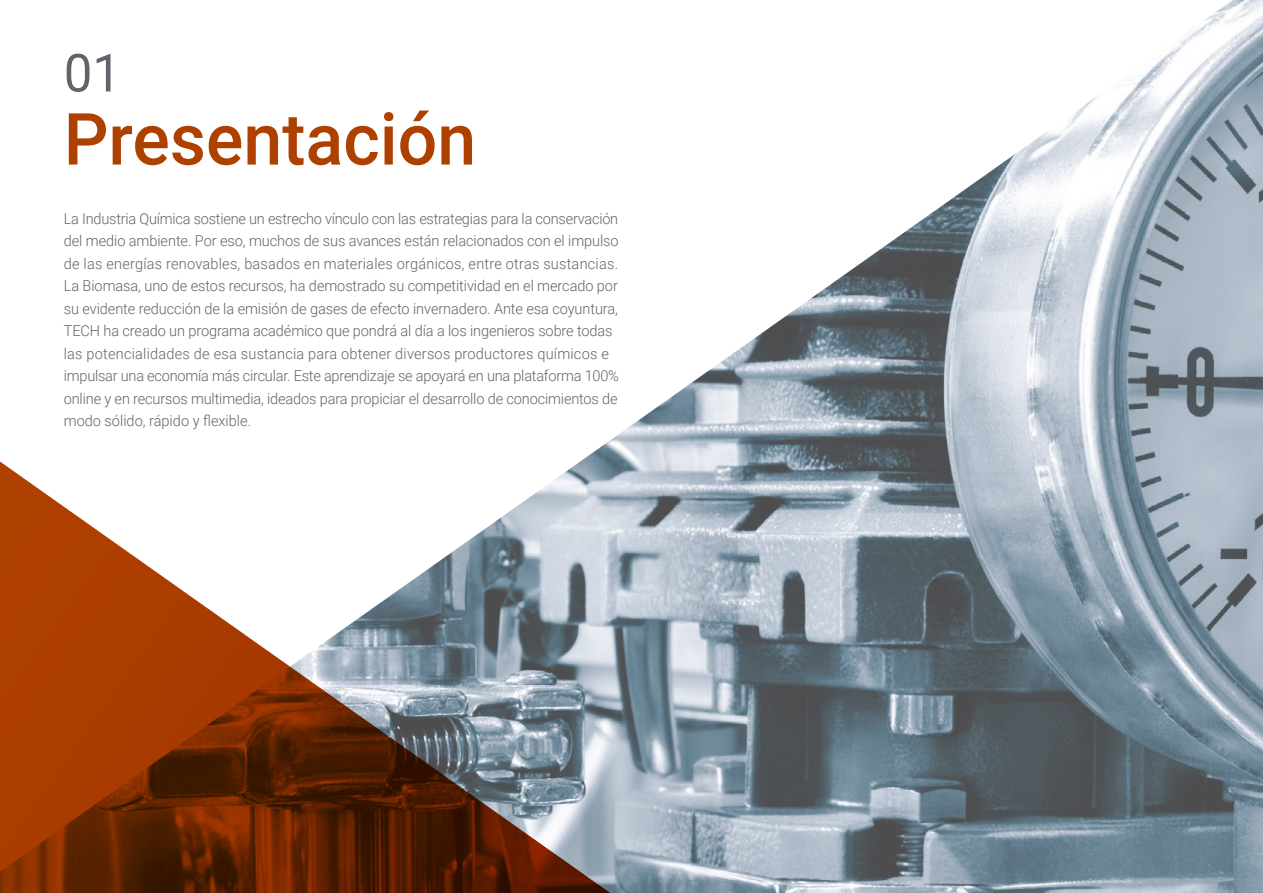
<style>
.page{position:relative;width:1263px;height:893px;background:#fff}
.page>*{position:absolute;margin:0;border:0;box-sizing:border-box;transform-origin:0 0}
.t1{font:500 72px "Roboto";color:#ae4000}
.t2{font:52.5px "Roboto";color:#61646a}
.t3{font:300 15px/22.5px "Roboto";letter-spacing:-.005em;color:#61646a}
</style>
<div class="page">
<img style="left:602px;top:0;width:661px;height:893px">
<svg style="left:0;top:446px;width:640px;height:447px"></svg>
<h2 class="t2" style="left:64px;top:36px;width:59px">01</h2>
<h1 class="t1" style="left:64px;top:89px;width:414px">Presentación</h1>
<p class="t3" style="left:64px;top:207px;width:557px">La Industria Química sostiene un estrecho vínculo con las estrategias para la conservación del medio ambiente. Por eso, muchos de sus avances están relacionados con el impulso de las energías renovables, basados en materiales orgánicos, entre otras sustancias.<br>La Biomasa, uno de estos recursos, ha demostrado su competitividad en el mercado por su evidente reducción de la emisión de gases de efecto invernadero. Ante esa coyuntura, TECH ha creado un programa académico que pondrá al día a los ingenieros sobre todas las potencialidades de esa sustancia para obtener diversos productores químicos e impulsar una economía más circular. Este aprendizaje se apoyará en una plataforma 100% online y en recursos multimedia, ideados para propiciar el desarrollo de conocimientos de modo sólido, rápido y flexible.</p>
</div>
